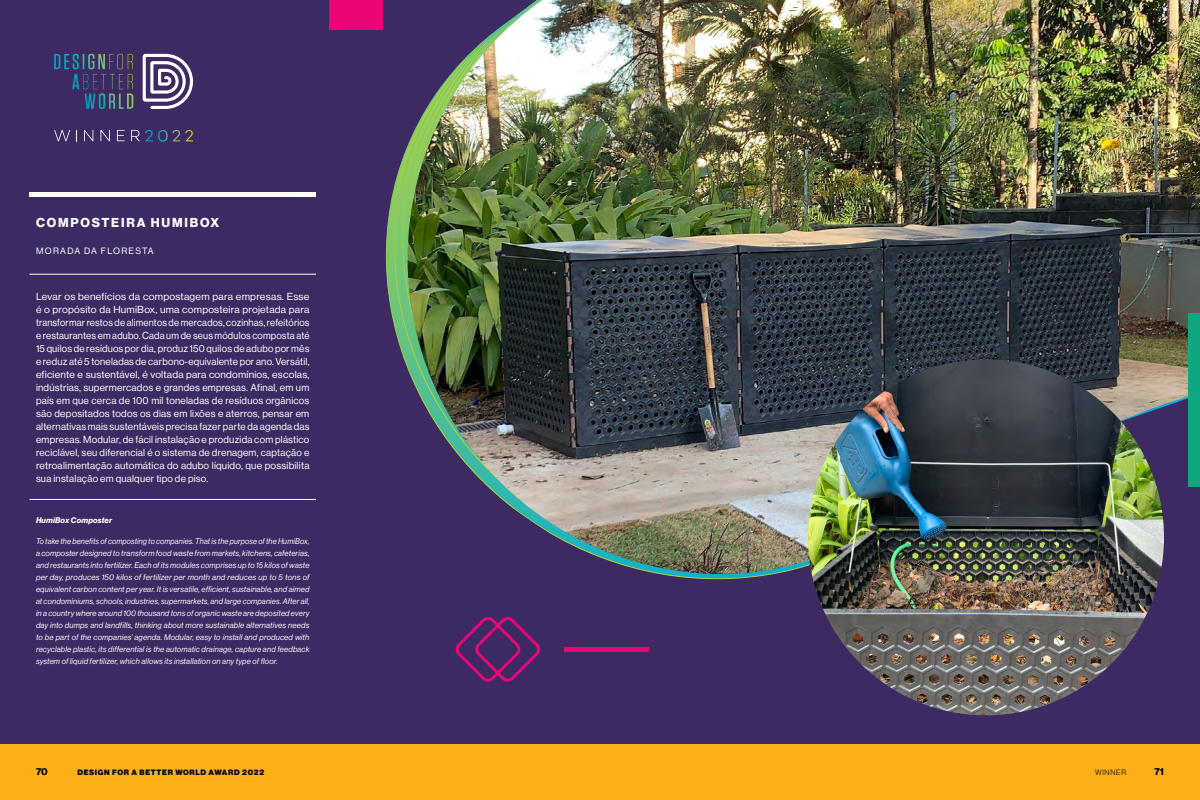
<style>
.page{position:relative;width:1200px;height:800px;background:#3d2a63}
.page>*{position:absolute;margin:0;border:0;box-sizing:border-box;transform-origin:0 0}
.t1{font:12.7px "N Haas Grotesk DS Pro 75 Bd";letter-spacing:.14em;color:#fff}
.t2{font:10px/13px "N Haas Grotesk DS Pro 55 Rg";letter-spacing:.02em;color:#fff;text-align:justify;scale:1.05 1}
.t3{font:10px "N Haas Grotesk DS Pro 75 Bd";color:#000}
.t4{font:9px "N Haas Grotesk DS Pro 55 Rg";letter-spacing:.14em;color:#fff}
.t5{font:8px/11.9px "N Haas Grotesk DS Pro 56 It";letter-spacing:.02em;color:#fff;text-align:justify}
.t6{font:8px "N Haas Grotesk DS Pro 76 Bd It";letter-spacing:.02em;color:#fff}
.t7{font:7.6px "N Haas Grotesk DS Pro 95 Blk";letter-spacing:.09em;color:#000}
.t8{font:7.6px "N Haas Grotesk DS Pro 45 Lt";letter-spacing:.09em;color:#000}
</style>
<div class="page">
<div style="left:0;top:744px;width:1200px;height:56px;background:#fcb017"></div>
<img style="left:408px;top:0;width:792px;height:574px">
<img style="left:808px;top:359px;width:356px;height:356px;border-radius:178px">
<svg style="left:54px;top:54px;width:79px;height:35px"></svg>
<svg style="left:143px;top:54px;width:50px;height:55px"></svg>
<svg style="left:54px;top:130px;width:16px;height:11px"></svg>
<svg style="left:84px;top:130px;width:9px;height:11px"></svg>
<svg style="left:100px;top:130px;width:10px;height:11px"></svg>
<svg style="left:117px;top:130px;width:8px;height:11px"></svg>
<svg style="left:131px;top:130px;width:62px;height:12px"></svg>
<hr style="left:564px;top:647px;width:84px;height:4px;background:#ed0578">
<div style="left:30px;top:192px;width:286px;height:5px;background:#fff"></div>
<svg style="left:455px;top:617px;width:85px;height:65px"></svg>
<div style="left:1188px;top:313px;width:12px;height:174px;background:#0fa680"></div>
<div style="left:330px;top:0;width:53px;height:30px;background:#ed0578"></div>
<hr style="left:30px;top:499px;width:286px;height:1px;background:#fff">
<hr style="left:30px;top:274px;width:286px;height:1px;background:#fff">
<p class="t1" style="left:36px;top:215px;width:185px">COMPOSTEIRA HUMIBOX</p>
<p class="t4" style="left:36px;top:245px;width:119px">MORADA DA FLORESTA</p>
<p class="t2" style="left:36px;top:290px;width:262px">Levar os benefícios da compostagem para empresas. Esse é o propósito da HumiBox, uma composteira projetada para transformar restos de alimentos de mercados, cozinhas, refeitórios e restaurantes em adubo. Cada um de seus módulos composta até 15 quilos de resíduos por dia, produz 150 quilos de adubo por mês e reduz até 5 toneladas de carbono-equivalente por ano. Versátil, eficiente e sustentável, é voltada para condomínios, escolas, indústrias, supermercados e grandes empresas. Afinal, em um país em que cerca de 100 mil toneladas de resíduos orgânicos são depositados todos os dias em lixões e aterros, pensar em alternativas mais sustentáveis precisa fazer parte da agenda das empresas. Modular, de fácil instalação e produzida com plástico reciclável, seu diferencial é o sistema de drenagem, captação e retroalimentação automática do adubo líquido, que possibilita sua instalação em qualquer tipo de piso.</p>
<p class="t6" style="left:36px;top:516px;width:78px">HumiBox Composter</p>
<p class="t5" style="left:36px;top:536px;width:275px">To take the benefits of composting to companies. That is the purpose of the HumiBox, a composter designed to transform food waste from markets, kitchens, cafeterias, and restaurants into fertilizer. Each of its modules comprises up to 15 kilos of waste per day, produces 150 kilos of fertilizer per month and reduces up to 5 tons of equivalent carbon content per year. It is versatile, efficient, sustainable, and aimed at condominiums, schools, industries, supermarkets, and large companies. After all, in a country where around 100 thousand tons of organic waste are deposited every day into dumps and landfills, thinking about more sustainable alternatives needs to be part of the companies’ agenda. Modular, easy to install and produced with recyclable plastic, its differential is the automatic drainage, capture and feedback system of liquid fertilizer, which allows its installation on any type of floor.</p>
<p class="t3" style="left:36px;top:766px;width:13px">70</p>
<p class="t7" style="left:77px;top:767px;width:188px">DESIGN FOR A BETTER WORLD AWARD 2022</p>
<p class="t8" style="left:1095px;top:768px;width:33px">WINNER</p>
<p class="t3" style="left:1154px;top:766px;width:11px">71</p>
</div>
